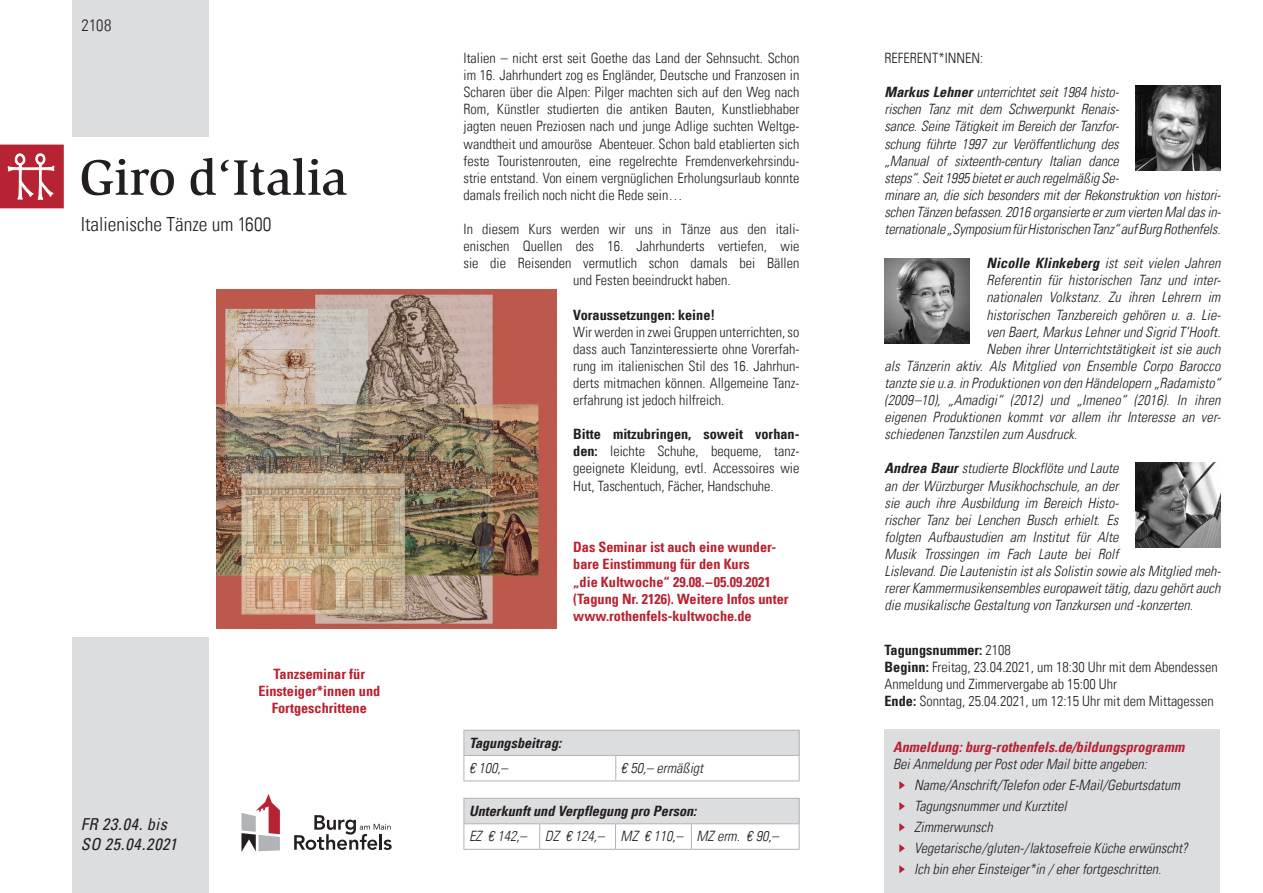
<style>
.page{position:relative;width:1263px;height:893px;background:#fff}
.page>*{position:absolute;margin:0;border:0;box-sizing:border-box;transform-origin:0 0}
.t1{font:500 51.3px "Slimbach";color:#231f20}
.t2{font:300 condensed 19.5px "Univers LT";color:#231f20}
.t3{font:italic condensed 16.5px/19.5px "Univers LT";letter-spacing:.035em;color:#231f20}
.t4{font:300 condensed 16.5px "Univers LT";color:#231f20}
.t5{font:italic 300 condensed 14.25px/17.1px "Univers LT";color:#231f20}
.t6{font:300 condensed 14.25px/17.1px "Univers LT";color:#231f20;text-align:justify}
.t7{font:700 condensed 14.25px/17.1px "Univers LT";color:#b72332}
.t8{font:italic 700 condensed 14.25px "Univers LT";color:#231f20}
.t9{font:italic 700 condensed 14.25px "Univers LT";color:#b72332}
.t10{font:700 condensed 14.25px "Univers LT";color:#231f20}
.s1{font-weight:700}
</style>
<div class="page">
<div style="left:72px;top:0;width:136px;height:136px;background:#dcdddf"></div>
<div style="left:72px;top:637px;width:136px;height:256px;background:#dcdddf"></div>
<hr style="left:463px;top:798px;width:77px;height:1px;background:#b2b3b7">
<hr style="left:540px;top:798px;width:75px;height:1px;background:#b2b3b7">
<hr style="left:615px;top:798px;width:76px;height:1px;background:#b2b3b7">
<hr style="left:691px;top:798px;width:108px;height:1px;background:#b2b3b7">
<svg style="left:463px;top:799px;width:337px;height:50px"></svg>
<hr style="left:463px;top:849px;width:77px;height:1px;background:#b2b3b7">
<hr style="left:540px;top:849px;width:75px;height:1px;background:#b2b3b7">
<hr style="left:615px;top:849px;width:76px;height:1px;background:#b2b3b7">
<hr style="left:691px;top:849px;width:108px;height:1px;background:#b2b3b7">
<div style="left:464px;top:730px;width:335px;height:25px;background:#dcdddf"></div>
<hr style="left:463px;top:730px;width:153px;height:1px;background:#b2b3b7">
<hr style="left:616px;top:730px;width:183px;height:1px;background:#b2b3b7">
<hr style="left:463px;top:755px;width:153px;height:1px;background:#b2b3b7">
<svg style="left:463px;top:731px;width:1px;height:50px"></svg>
<hr style="left:616px;top:755px;width:183px;height:1px;background:#b2b3b7">
<svg style="left:615px;top:756px;width:1px;height:25px"></svg>
<svg style="left:799px;top:731px;width:1px;height:50px"></svg>
<hr style="left:463px;top:781px;width:153px;height:1px;background:#b2b3b7">
<hr style="left:616px;top:781px;width:183px;height:1px;background:#b2b3b7">
<svg style="left:0;top:145px;width:64px;height:64px;background:#c24551"></svg>
<img style="left:1135px;top:462px;width:85px;height:85px">
<svg style="left:294px;top:815px;width:98px;height:35px"></svg>
<svg style="left:241px;top:794px;width:39px;height:58px"></svg>
<img style="left:884px;top:259px;width:85px;height:85px">
<img style="left:217px;top:289px;width:339px;height:339px">
<img style="left:1136px;top:85px;width:85px;height:86px">
<div style="left:884px;top:730px;width:336px;height:163px;background:#dcdddf"></div>
<svg style="left:899px;top:781px;width:6px;height:9px"></svg>
<svg style="left:899px;top:802px;width:6px;height:9px"></svg>
<svg style="left:899px;top:823px;width:6px;height:9px"></svg>
<svg style="left:899px;top:844px;width:6px;height:9px"></svg>
<svg style="left:899px;top:865px;width:6px;height:9px"></svg>
<p class="t4" style="left:82px;top:16px;width:31px">2108</p>
<h1 class="t1" style="left:79px;top:147px;width:270px">Giro d‘Italia</h1>
<h2 class="t2" style="left:81px;top:212px;width:192px">Italienische Tänze um 1600</h2>
<p class="t3" style="left:81px;top:814px;width:98px">FR 23.04. bis<br>SO 25.04.2021</p>
<p class="t7" style="left:258px;top:665px;width:123px;text-align:center">Tanzseminar für<br>Einsteiger*innen und<br>Fortgeschrittene</p>
<p class="t6" style="left:463px;top:49px;width:337px">Italien – nicht erst seit Goethe das Land der Sehnsucht. Schon im 16. Jahrhundert zog es Engländer, Deutsche und Franzosen in Scharen über die Alpen: Pilger machten sich auf den Weg nach Rom, Künstler studierten die antiken Bauten, Kunstliebhaber jagten neuen Preziosen nach und junge Adlige suchten Weltge&shy;wandtheit und amouröse Abenteuer. Schon bald etablierten sich feste Touristenrouten, eine regelrechte Fremdenverkehrsindu&shy;strie entstand. Von einem vergnüglichen Erholungsurlaub konnte damals freilich noch nicht die Rede sein…</p>
<p class="t6" style="left:463px;top:220px;width:337px">In diesem Kurs werden wir uns in Tänze aus den itali-</p>
<p class="t6" style="left:463px;top:238px;width:337px">enischen Quellen des 16. Jahrhunderts vertiefen, wie</p>
<p class="t6" style="left:463px;top:255px;width:337px">sie die Reisenden vermutlich schon damals bei Bällen</p>
<p class="t6" style="left:573px;top:272px;width:159px">und Festen beeindruckt haben.</p>
<p class="t10" style="left:573px;top:306px;width:143px">Voraussetzungen: keine!</p>
<p class="t6" style="left:573px;top:323px;width:228px">Wir werden in zwei Gruppen unterrichten, so dass auch Tanzinteressierte ohne Vorerfah&shy;rung im italienischen Stil des 16. Jahrhun&shy;derts mitmachen können. Allgemeine Tanz&shy;erfahrung ist jedoch hilfreich.</p>
<p class="t6" style="left:573px;top:426px;width:228px"><span class="s1">Bitte mitzubringen, soweit vorhan&shy;den:</span> leichte Schuhe, bequeme, tanz&shy;geeignete Kleidung, evtl. Accessoires wie Hut, Taschentuch, Fächer, Handschuhe.</p>
<p class="t7" style="left:573px;top:539px;width:217px">Das Seminar ist auch eine wunder&shy;bare Einstimmung für den Kurs<br>„die Kultwoche“ 29.08.–05.09.2021 (Tagung Nr. 2126). Weitere Infos unter www.rothenfels-kultwoche.de</p>
<p class="t8" style="left:469px;top:734px;width:94px">Tagungsbeitrag:</p>
<p class="t5" style="left:469px;top:759px;width:40px">€ 100,–</p>
<p class="t5" style="left:621px;top:759px;width:84px">€ 50,– ermäßigt</p>
<p class="t8" style="left:469px;top:802px;width:229px">Unterkunft und Verpflegung pro Person:</p>
<p class="t5" style="left:469px;top:828px;width:59px">EZ € 142,–</p>
<p class="t5" style="left:545px;top:828px;width:235px">DZ € 124,– MZ € 110,– MZ erm. € 90,–</p>
<p class="t6" style="left:884px;top:49px;width:100px">REFERENT*INNEN:</p>
<p class="t5" style="left:884px;top:84px;width:338px"><span class="s1">Markus Lehner</span> unterrichtet seit 1984 histo-<br>rischen Tanz mit dem Schwerpunkt Renais-<br>sance. Seine Tätigkeit im Bereich der Tanzfor-<br>schung führte 1997 zur Veröffentlichung des<br>„Manual of sixteenth-century Italian dance<br>steps“. Seit 1995 bietet er auch regelmäßig Se-<br>minare an, die sich besonders mit der Rekonstruktion von histori&shy;schen Tänzen befassen. 2016 organsierte er zum vierten Mal das in&shy;ternationale „Symposium für Historischen Tanz“ auf Burg Rothenfels.</p>
<p class="t5" style="left:986px;top:255px;width:235px"><span class="s1">Nicolle Klinkeberg</span> ist seit vielen Jahren</p>
<p class="t5" style="left:986px;top:272px;width:236px">Referentin für historischen Tanz und inter-</p>
<p class="t5" style="left:986px;top:289px;width:235px">nationalen Volkstanz. Zu ihren Lehrern im</p>
<p class="t5" style="left:986px;top:306px;width:236px">historischen Tanzbereich gehören u. a. Lie-</p>
<p class="t5" style="left:986px;top:323px;width:235px">ven Baert, Markus Lehner und Sigrid T’Hooft.</p>
<p class="t5" style="left:986px;top:340px;width:235px">Neben ihrer Unterrichtstätigkeit ist sie auch</p>
<p class="t5" style="left:884px;top:357px;width:337px">als Tänzerin aktiv. Als Mitglied von Ensemble Corpo Barocco</p>
<p class="t5" style="left:884px;top:374px;width:337px">tanzte sie u.a. in Produktionen von den Händelopern „Radamisto“</p>
<p class="t5" style="left:884px;top:391px;width:337px">(2009–10), „Amadigi“ (2012) und „Imeneo“ (2016). In ihren</p>
<p class="t5" style="left:884px;top:409px;width:336px">eigenen Produktionen kommt vor allem ihr Interesse an ver-</p>
<p class="t5" style="left:884px;top:426px;width:194px">schiedenen Tanzstilen zum Ausdruck.</p>
<p class="t5" style="left:884px;top:460px;width:338px"><span class="s1">Andrea Baur</span> studierte Blockflöte und Laute<br>an der Würzburger Musikhochschule, an der<br>sie auch ihre Ausbildung im Bereich Histo-<br>rischer Tanz bei Lenchen Busch erhielt. Es<br>folgten Aufbaustudien am Institut für Alte<br>Musik Trossingen im Fach Laute bei Rolf<br>Lislevand. Die Lautenistin ist als Solistin sowie als Mitglied meh&shy;rerer Kammermusikensembles europaweit tätig, dazu gehört auch die musikalische Gestaltung von Tanzkursen und -konzerten.</p>
<p class="t6" style="left:884px;top:641px;width:335px;text-align:left"><span class="s1">Tagungsnummer:</span> 2108<br><span class="s1">Beginn:</span> Freitag, 23.04.2021, um 18:30 Uhr mit dem Abendessen Anmeldung und Zimmervergabe ab 15:00 Uhr<br><span class="s1">Ende:</span> Sonntag, 25.04.2021, um 12:15 Uhr mit dem Mittagessen</p>
<p class="t9" style="left:893px;top:738px;width:293px">Anmeldung: burg-rothenfels.de/bildungsprogramm</p>
<p class="t5" style="left:914px;top:754px;width:275px;line-height:21px;text-indent:-21px">Bei Anmeldung per Post oder Mail bitte angeben:<br>Name/Anschrift/Telefon oder E-Mail/Geburtsdatum Tagungsnummer und Kurztitel<br>Zimmerwunsch<br>Vegetarische/gluten-/laktosefreie Küche erwünscht?<br>Ich bin eher Einsteiger*in / eher fortgeschritten.</p>
</div>
